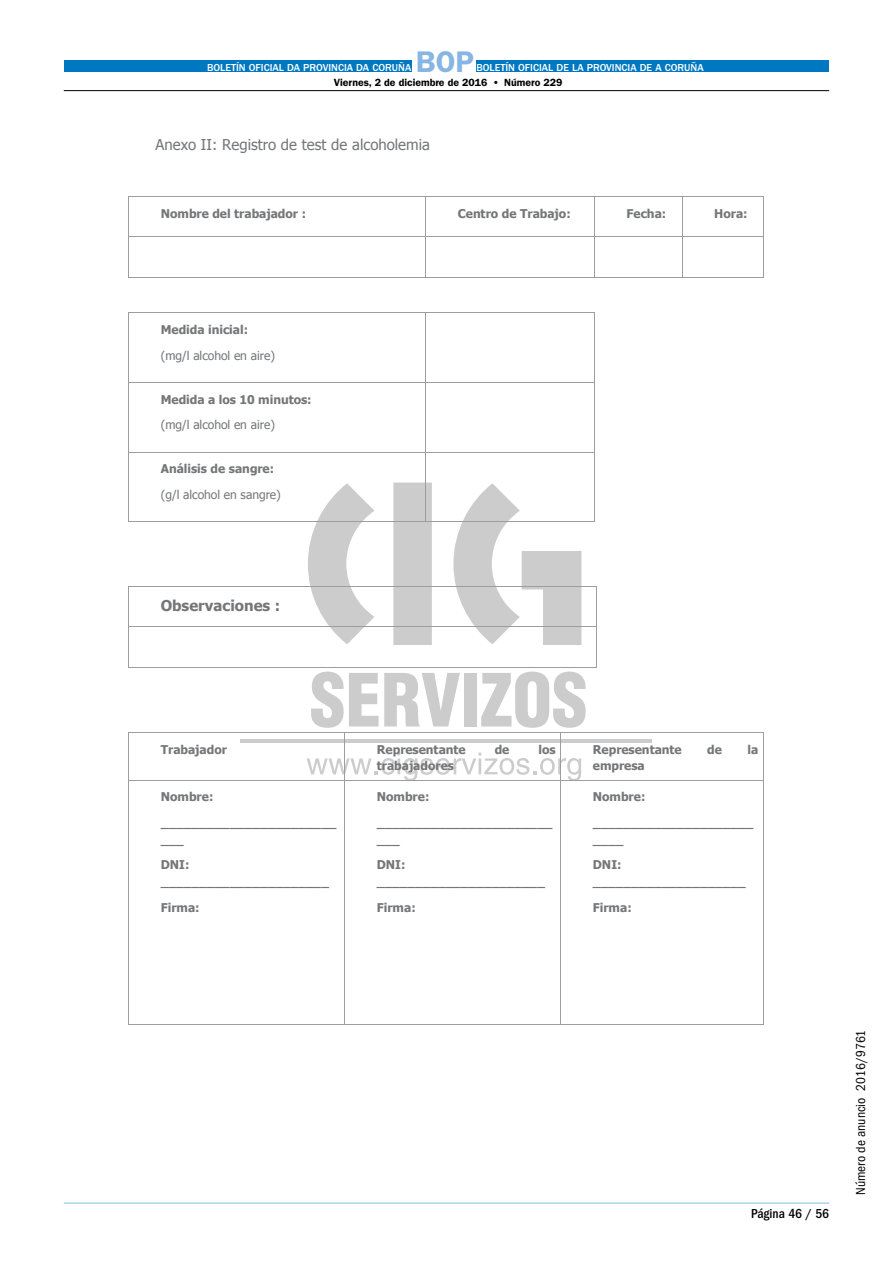
<style>
.page{position:relative;width:893px;height:1263px;background:#fff}
.page>*{position:absolute;margin:0;border:0;box-sizing:border-box;transform-origin:0 0}
.t1{font:600 30px "ITC Franklin Gothic Std";color:#88b6e3}
.t2{font:15px "Tahoma";color:#747678}
.t3{font:700 15px "Tahoma";color:#747678}
.t4{font:condensed 13.5px "ITC Franklin Gothic Std";color:#000}
.t5{font:500 condensed 13.5px "ITC Franklin Gothic Std";color:#000}
.t6{font:700 12px/25.8px "Tahoma";color:#747678}
.t7{font:12px "Tahoma";letter-spacing:-.005em;color:#747678}
.t8{font:500 10.5px "ITC Franklin Gothic Std";color:#fff}
.t9{font:600 10.5px "ITC Franklin Gothic Std";color:#000}
</style>
<div class="page">
<hr style="left:240px;top:739px;width:411px;height:3px;background:#ccc">
<div style="left:464px;top:673px;width:13px;height:53px;background:#ccc"></div>
<div style="left:64px;top:60px;width:347px;height:12px;background:#0078c1"></div>
<div style="left:476px;top:60px;width:353px;height:12px;background:#0078c1"></div>
<hr style="left:64px;top:90px;width:765px;height:1px;background:#000">
<hr style="left:64px;top:1203px;width:765px;height:1px;background:#80bce0">
<hr style="left:129px;top:196px;width:296px;height:1px;background:#9d9d9d">
<hr style="left:426px;top:196px;width:168px;height:1px;background:#9d9d9d">
<hr style="left:595px;top:196px;width:87px;height:1px;background:#9d9d9d">
<hr style="left:683px;top:196px;width:80px;height:1px;background:#9d9d9d">
<hr style="left:128px;top:197px;width:1px;height:39px;background:#9d9d9d">
<hr style="left:425px;top:197px;width:1px;height:39px;background:#9d9d9d">
<hr style="left:594px;top:197px;width:1px;height:39px;background:#9d9d9d">
<hr style="left:682px;top:197px;width:1px;height:39px;background:#9d9d9d">
<hr style="left:763px;top:197px;width:1px;height:39px;background:#9d9d9d">
<hr style="left:129px;top:236px;width:296px;height:1px;background:#9d9d9d">
<hr style="left:426px;top:236px;width:168px;height:1px;background:#9d9d9d">
<hr style="left:595px;top:236px;width:87px;height:1px;background:#9d9d9d">
<hr style="left:683px;top:236px;width:80px;height:1px;background:#9d9d9d">
<hr style="left:128px;top:237px;width:1px;height:41px;background:#9d9d9d">
<hr style="left:129px;top:278px;width:296px;height:1px;background:#9d9d9d">
<hr style="left:425px;top:237px;width:1px;height:41px;background:#9d9d9d">
<hr style="left:426px;top:278px;width:168px;height:1px;background:#9d9d9d">
<hr style="left:594px;top:237px;width:1px;height:41px;background:#9d9d9d">
<hr style="left:595px;top:278px;width:87px;height:1px;background:#9d9d9d">
<hr style="left:682px;top:237px;width:1px;height:41px;background:#9d9d9d">
<hr style="left:683px;top:278px;width:80px;height:1px;background:#9d9d9d">
<hr style="left:763px;top:237px;width:1px;height:41px;background:#9d9d9d">
<hr style="left:129px;top:312px;width:296px;height:1px;background:#9d9d9d">
<hr style="left:426px;top:312px;width:168px;height:1px;background:#9d9d9d">
<hr style="left:128px;top:313px;width:1px;height:69px;background:#9d9d9d">
<hr style="left:425px;top:313px;width:1px;height:69px;background:#9d9d9d">
<hr style="left:594px;top:313px;width:1px;height:69px;background:#9d9d9d">
<hr style="left:129px;top:382px;width:296px;height:1px;background:#9d9d9d">
<hr style="left:426px;top:382px;width:168px;height:1px;background:#9d9d9d">
<hr style="left:128px;top:383px;width:1px;height:69px;background:#9d9d9d">
<hr style="left:425px;top:383px;width:1px;height:69px;background:#9d9d9d">
<hr style="left:594px;top:383px;width:1px;height:69px;background:#9d9d9d">
<hr style="left:129px;top:452px;width:296px;height:1px;background:#9d9d9d">
<hr style="left:426px;top:452px;width:168px;height:1px;background:#9d9d9d">
<hr style="left:128px;top:452px;width:1px;height:69px;background:#9d9d9d">
<hr style="left:129px;top:521px;width:296px;height:1px;background:#9d9d9d">
<hr style="left:425px;top:452px;width:1px;height:69px;background:#9d9d9d">
<svg style="left:308px;top:483px;width:273px;height:162px"></svg>
<hr style="left:426px;top:521px;width:168px;height:1px;background:#9d9d9d">
<hr style="left:594px;top:452px;width:1px;height:69px;background:#9d9d9d">
<hr style="left:129px;top:586px;width:467px;height:1px;background:#9d9d9d">
<hr style="left:128px;top:587px;width:1px;height:39px;background:#9d9d9d">
<hr style="left:596px;top:587px;width:1px;height:39px;background:#9d9d9d">
<hr style="left:129px;top:626px;width:467px;height:1px;background:#9d9d9d">
<hr style="left:128px;top:627px;width:1px;height:40px;background:#9d9d9d">
<hr style="left:129px;top:667px;width:467px;height:1px;background:#9d9d9d">
<hr style="left:596px;top:627px;width:1px;height:40px;background:#9d9d9d">
<hr style="left:129px;top:732px;width:215px;height:1px;background:#9d9d9d">
<svg style="left:311px;top:672px;width:149px;height:61px"></svg>
<hr style="left:345px;top:732px;width:215px;height:1px;background:#9d9d9d">
<svg style="left:481px;top:672px;width:105px;height:61px"></svg>
<hr style="left:561px;top:732px;width:202px;height:1px;background:#9d9d9d">
<hr style="left:128px;top:733px;width:1px;height:47px;background:#9d9d9d">
<hr style="left:344px;top:733px;width:1px;height:47px;background:#9d9d9d">
<hr style="left:560px;top:733px;width:1px;height:47px;background:#9d9d9d">
<hr style="left:763px;top:733px;width:1px;height:47px;background:#9d9d9d">
<hr style="left:129px;top:780px;width:215px;height:1px;background:#9d9d9d">
<svg style="left:307px;top:752px;width:274px;height:29px"></svg>
<hr style="left:561px;top:780px;width:202px;height:1px;background:#9d9d9d">
<hr style="left:128px;top:780px;width:1px;height:244px;background:#9d9d9d">
<hr style="left:129px;top:1024px;width:215px;height:1px;background:#9d9d9d">
<hr style="left:344px;top:780px;width:1px;height:244px;background:#9d9d9d">
<hr style="left:345px;top:1024px;width:215px;height:1px;background:#9d9d9d">
<hr style="left:560px;top:780px;width:1px;height:244px;background:#9d9d9d">
<hr style="left:561px;top:1024px;width:202px;height:1px;background:#9d9d9d">
<hr style="left:763px;top:780px;width:1px;height:244px;background:#9d9d9d">
<p class="t8" style="left:207px;top:62px;width:206px">BOLETÍN OFICIAL DA PROVINCIA DA CORUÑA</p>
<h1 class="t1" style="left:416px;top:44px;width:60px">BOP</h1>
<p class="t8" style="left:476px;top:62px;width:229px">BOLETÍN OFICIAL DE LA PROVINCIA DE A CORUÑA</p>
<p class="t9" style="left:334px;top:76px;width:230px">Viernes, 2 de diciembre de 2016 • Número 229</p>
<p class="t2" style="left:156px;top:135px;width:276px">Anexo II: Registro de test de alcoholemia</p>
<p class="t6" style="left:161px;top:200px;width:147px">Nombre del trabajador :</p>
<p class="t6" style="left:458px;top:200px;width:114px">Centro de Trabajo:</p>
<p class="t6" style="left:626px;top:200px;width:41px">Fecha:</p>
<p class="t6" style="left:714px;top:200px;width:35px">Hora:</p>
<p class="t6" style="left:161px;top:316px;width:89px">Medida inicial:</p>
<p class="t7" style="left:161px;top:347px;width:116px">(mg/l alcohol en aire)</p>
<p class="t6" style="left:161px;top:386px;width:152px">Medida a los 10 minutos:</p>
<p class="t7" style="left:161px;top:417px;width:116px">(mg/l alcohol en aire)</p>
<p class="t6" style="left:161px;top:455px;width:115px">Análisis de sangre:</p>
<p class="t7" style="left:161px;top:486px;width:122px">(g/l alcohol en sangre)</p>
<p class="t3" style="left:161px;top:595px;width:121px">Observaciones :</p>
<p class="t6" style="left:161px;top:736px;width:68px">Trabajador</p>
<p class="t6" style="left:377px;top:736px;width:90px">Representante</p>
<p class="t6" style="left:495px;top:736px;width:16px">de</p>
<p class="t6" style="left:538px;top:736px;width:19px">los</p>
<p class="t6" style="left:377px;top:752px;width:79px">trabajadores</p>
<p class="t6" style="left:161px;top:783px;width:177px">Nombre: _______________________</p>
<p class="t6" style="left:161px;top:826px;width:30px">___<br>DNI:</p>
<p class="t6" style="left:161px;top:868px;width:170px">______________________<br>Firma:</p>
<p class="t6" style="left:377px;top:783px;width:177px">Nombre: _______________________</p>
<p class="t6" style="left:377px;top:826px;width:30px">___<br>DNI:</p>
<p class="t6" style="left:377px;top:868px;width:170px">______________________<br>Firma:</p>
<p class="t6" style="left:593px;top:736px;width:90px">Representante</p>
<p class="t6" style="left:707px;top:736px;width:16px">de</p>
<p class="t6" style="left:747px;top:736px;width:12px">la</p>
<p class="t6" style="left:593px;top:752px;width:54px">empresa</p>
<p class="t6" style="left:593px;top:783px;width:162px">Nombre: _____________________</p>
<p class="t6" style="left:593px;top:826px;width:32px">____<br>DNI:</p>
<p class="t6" style="left:593px;top:868px;width:154px">____________________<br>Firma:</p>
<p class="t5" style="left:751px;top:1206px;width:80px">Página 46 / 56</p>
<p class="t4" style="left:853px;top:1195px;width:167px;rotate:-90deg">Número de anuncio 2016/9761</p>
</div>
